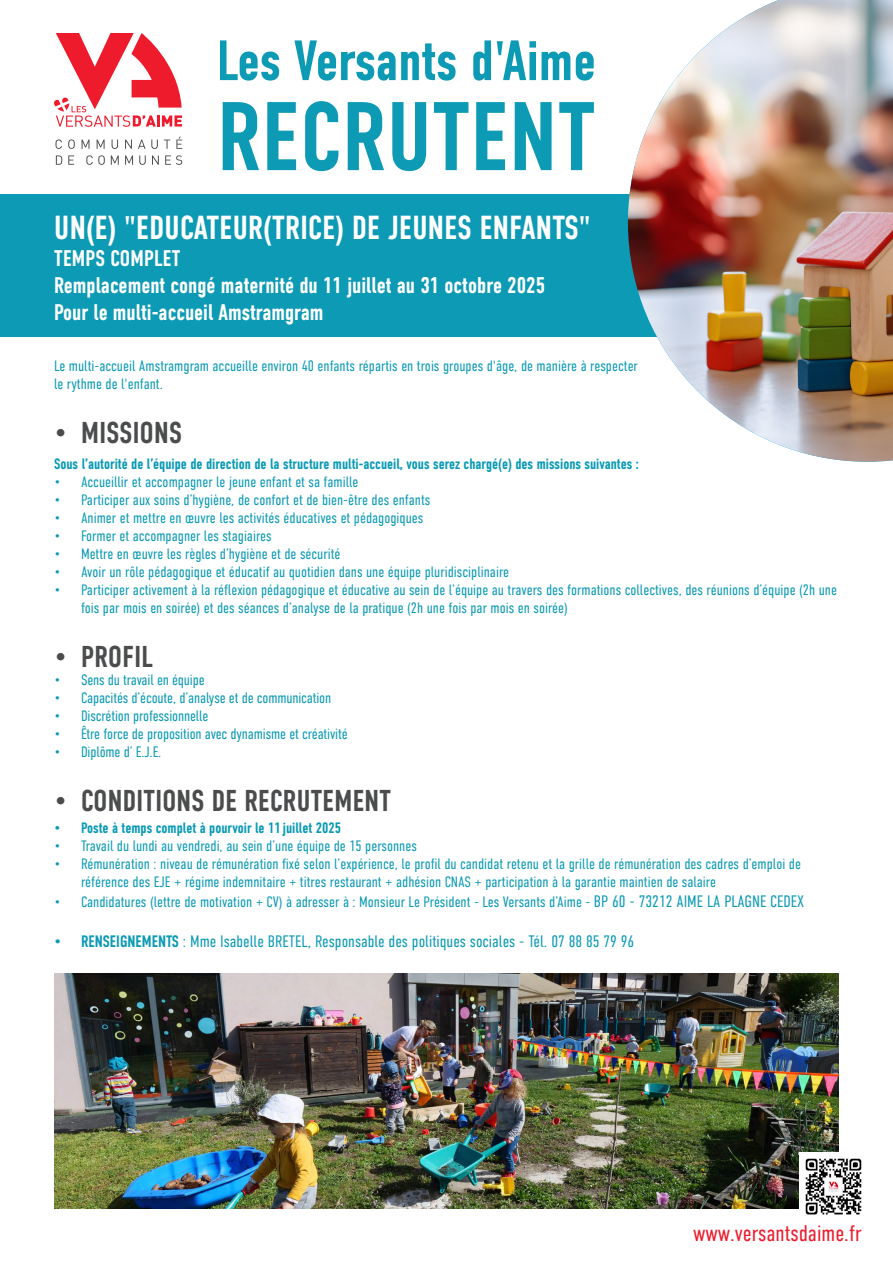
<style>
.page{position:relative;width:893px;height:1263px;background:#fff}
.page>*{position:absolute;margin:0;border:0;box-sizing:border-box;transform-origin:0 0}
.t1{font:97.2px "DIN Condensed VF";letter-spacing:.01em;color:#0c9ab5}
.t2{font:56.7px "DIN Condensed VF";color:#0c9ab5}
.t3{font:33.15px "DIN Condensed VF";letter-spacing:.01em;color:#fff}
.t4{font:30px "DIN Condensed VF";letter-spacing:.01em;color:#4b4c4d}
.t5{font:22.5px "DIN Condensed VF";color:#fff}
.t6{font:22.5px "DIN Condensed VF";color:#ee1b2d}
.t7{font:16.5px "DIN Condensed VF";color:#0c9ab5}
.t8{font:15px/18px "DIN Condensed VF";color:#0c9ab5}
.s1{font-size:16.5px}
</style>
<div class="page">
<div style="left:1px;top:194px;width:892px;height:143px;background:#0c9ab5"></div>
<img style="left:54px;top:974px;width:785px;height:235px">
<img style="left:628px;top:0;width:265px;height:462px">
<svg style="left:54px;top:33px;width:128px;height:94px"></svg>
<svg style="left:56px;top:139px;width:6px;height:10px"></svg>
<svg style="left:68px;top:139px;width:7px;height:10px"></svg>
<svg style="left:82px;top:140px;width:7px;height:9px"></svg>
<svg style="left:97px;top:140px;width:8px;height:9px"></svg>
<svg style="left:112px;top:140px;width:6px;height:9px"></svg>
<svg style="left:125px;top:140px;width:7px;height:9px"></svg>
<svg style="left:138px;top:140px;width:20px;height:9px"></svg>
<svg style="left:164px;top:140px;width:6px;height:9px"></svg>
<svg style="left:176px;top:137px;width:6px;height:12px"></svg>
<svg style="left:56px;top:155px;width:6px;height:10px"></svg>
<svg style="left:68px;top:155px;width:6px;height:10px"></svg>
<svg style="left:86px;top:155px;width:19px;height:10px"></svg>
<svg style="left:111px;top:155px;width:8px;height:10px"></svg>
<svg style="left:125px;top:155px;width:8px;height:10px"></svg>
<svg style="left:139px;top:155px;width:7px;height:10px"></svg>
<svg style="left:152px;top:155px;width:7px;height:10px"></svg>
<svg style="left:165px;top:155px;width:17px;height:10px"></svg>
<img style="left:800px;top:1153px;width:62px;height:62px">
<p class="t2" style="left:217px;top:29px;width:381px">Les Versants d'Aime</p>
<p class="t1" style="left:217px;top:82px;width:379px">RECRUTENT</p>
<p class="t3" style="left:54px;top:209px;width:538px">UN(E) "EDUCATEUR(TRICE) DE JEUNES ENFANTS"</p>
<p class="t5" style="left:54px;top:246px;width:128px">TEMPS COMPLET</p>
<p class="t5" style="left:54px;top:273px;width:493px">Remplacement congé maternité du 11 juillet au 31 octobre 2025</p>
<p class="t5" style="left:54px;top:300px;width:271px">Pour le multi-accueil Amstramgram</p>
<p class="t8" style="left:54px;top:357px;width:585px">Le multi-accueil Amstramgram accueille environ 40 enfants répartis en trois groupes d'âge, de manière à respecter</p>
<p class="t8" style="left:54px;top:375px;width:111px">le rythme de l'enfant.</p>
<p class="t4" style="left:54px;top:415px;width:129px">• MISSIONS</p>
<p class="t8" style="left:54px;top:455px;width:586px">Sous l’autorité de l’équipe de direction de la structure multi-accueil, vous serez chargé(e) des missions suivantes :</p>
<p class="t8" style="left:54px;top:473px;width:306px">• Accueillir et accompagner le jeune enfant et sa famille</p>
<p class="t8" style="left:54px;top:491px;width:378px">• Participer aux soins d’hygiène, de confort et de bien-être des enfants</p>
<p class="t8" style="left:54px;top:509px;width:371px">• Animer et mettre en œuvre les activités éducatives et pédagogiques</p>
<p class="t8" style="left:54px;top:527px;width:219px">• Former et accompagner les stagiaires</p>
<p class="t8" style="left:54px;top:545px;width:288px">• Mettre en œuvre les règles d’hygiène et de sécurité</p>
<p class="t8" style="left:54px;top:563px;width:457px">• Avoir un rôle pédagogique et éducatif au quotidien dans une équipe pluridisciplinaire</p>
<p class="t8" style="left:81px;top:581px;width:757px;text-indent:-27px">• Participer activement à la réflexion pédagogique et éducative au sein de l’équipe au travers des formations collectives, des réunions d’équipe (2h une fois par mois en soirée) et des séances d’analyse de la pratique (2h une fois par mois en soirée)</p>
<p class="t4" style="left:54px;top:640px;width:100px">• PROFIL</p>
<p class="t8" style="left:54px;top:671px;width:152px">• Sens du travail en équipe</p>
<p class="t8" style="left:54px;top:689px;width:279px">• Capacités d’écoute, d’analyse et de communication</p>
<p class="t8" style="left:54px;top:707px;width:156px">• Discrétion professionnelle</p>
<p class="t8" style="left:54px;top:725px;width:295px">• Être force de proposition avec dynamisme et créativité</p>
<p class="t8" style="left:54px;top:743px;width:109px">• Diplôme d’ E.J.E.</p>
<p class="t4" style="left:54px;top:784px;width:338px">• CONDITIONS DE RECRUTEMENT</p>
<p class="t8" style="left:54px;top:819px;width:289px">• Poste à temps complet à pourvoir le 11 juillet 2025</p>
<p class="t8" style="left:54px;top:837px;width:364px">• Travail du lundi au vendredi, au sein d’une équipe de 15 personnes</p>
<p class="t8" style="left:81px;top:855px;width:721px;text-indent:-27px">• Rémunération : niveau de rémunération fixé selon l’expérience, le profil du candidat retenu et la grille de rémunération des cadres d’emploi de référence des EJE + régime indemnitaire + titres restaurant + adhésion CNAS + participation à la garantie maintien de salaire</p>
<p class="t8" style="left:54px;top:893px;width:752px">• Candidatures (lettre de motivation + CV) à adresser à : Monsieur Le Président - Les Versants d’Aime - <span class="s1">BP 60 - 73212 AIME LA PLAGNE CEDEX</span></p>
<p class="t7" style="left:54px;top:932px;width:582px">• RENSEIGNEMENTS : Mme Isabelle BRETEL, Responsable des politiques sociales - Tél. 07 88 85 79 96</p>
<p class="t6" style="left:693px;top:1221px;width:170px">www.versantsdaime.fr</p>
</div>
